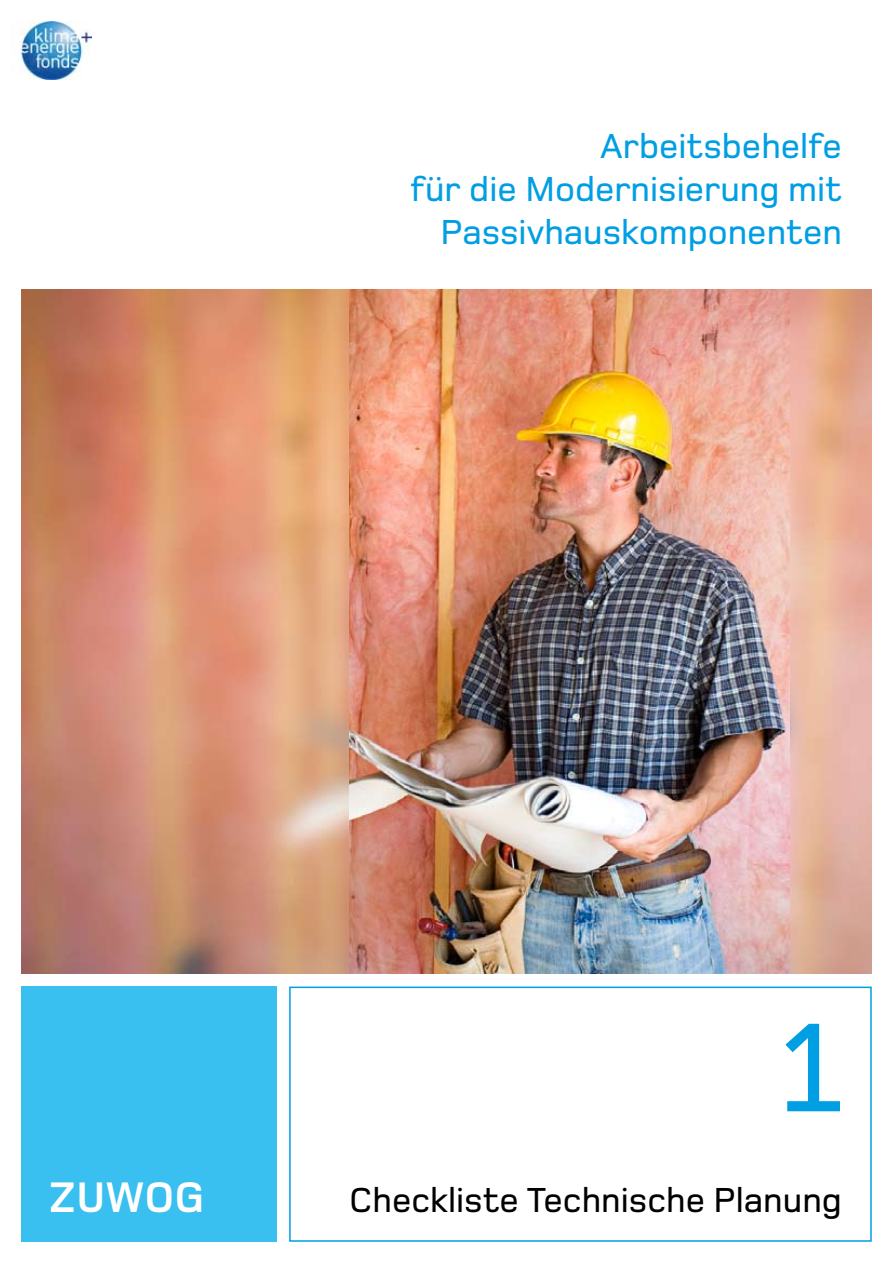
<style>
.page{position:relative;width:893px;height:1263px;background:#fff}
.page>*{position:absolute;margin:0;border:0;box-sizing:border-box;transform-origin:0 0}
.t1{font:500 131.1px "Foundry Monoline";color:#009ee3}
.t2{font:700 44.25px "Foundry Monoline";color:#fff}
.t3{font:500 36px/43.2px "Foundry Monoline";color:#009ee3;text-align:right}
.t4{font:500 36px "Foundry Monoline";color:#000}
</style>
<div class="page">
<div style="left:21px;top:986px;width:255px;height:256px;background:#39bff0"></div>
<div style="left:289px;top:986px;width:583px;height:256px;border:2px solid #009ee3"></div>
<img style="left:14px;top:21px;width:77px;height:59px">
<img style="left:349px;top:289px;width:442px;height:685px">
<img style="left:21px;top:289px;width:328px;height:685px">
<p class="t3" style="left:410px;top:124px;width:433px">Arbeitsbehelfe<br>für die Modernisierung mit<br>Passivhauskomponenten</p>
<p class="t2" style="left:49px;top:1174px;width:158px">ZUWOG</p>
<h1 class="t1" style="left:780px;top:998px;width:63px">1</h1>
<p class="t4" style="left:349px;top:1181px;width:494px">Checkliste Technische Planung</p>
</div>
